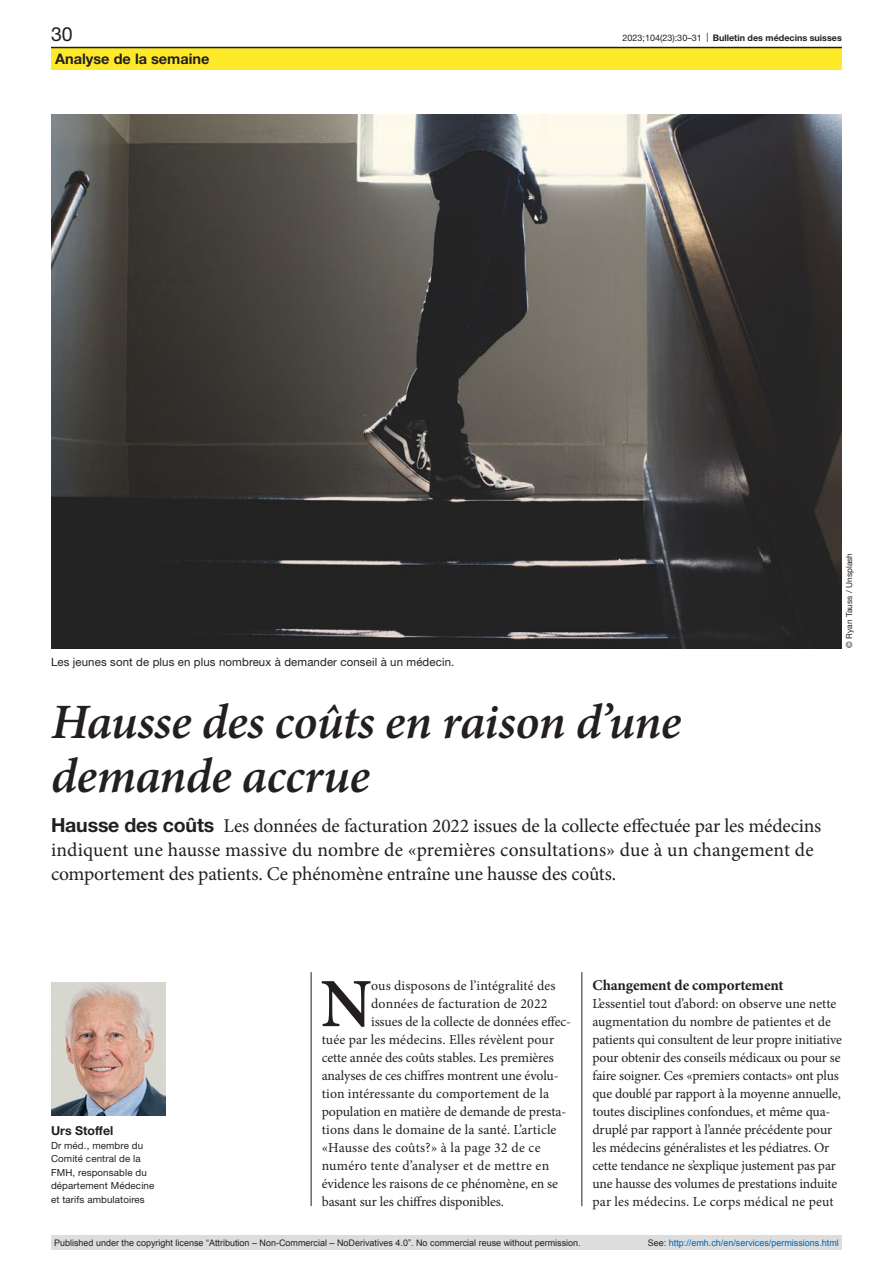
<style>
.page{position:relative;width:893px;height:1263px;background:#fff}
.page>*{position:absolute;margin:0;border:0;box-sizing:border-box;transform-origin:0 0}
.paragraph-left-initi{font:600 69.15px "Minion Pro";color:#231f20}
.article-title-33-ser{font:italic 600 49.5px/54px "Minion Pro";letter-spacing:-.015em;color:#231f20}
.lead{font:19.5px/24px "Minion Pro";letter-spacing:-.01em;color:#231f20}
.t1{font:19.5px "Helvetica Neue LT Pro";color:#231f20}
.head2{font:700 15px "Minion Pro";letter-spacing:-.015em;color:#231f20}
.t2{font:700 14.55px "Helvetica Neue LT Pro";color:#231f20}
.paragraph-left{font:13.8px/18px "Minion Pro";letter-spacing:-.01em;color:#231f20}
.paragraph-left-initi-2{font:13.8px "Minion Pro";color:#231f20}
.paragraph-left-initi-3{font:13.8px "Minion Pro";letter-spacing:.02em;color:#231f20}
.authors{font:700 12.3px "Helvetica Neue LT Pro";color:#231f20}
.figure-caption{font:11.4px "Helvetica Neue LT Pro";letter-spacing:.01em;color:#231f20}
.affiliations{font:9.75px/13.5px "Helvetica Neue LT Pro";letter-spacing:.01em;color:#231f20}
.t3{font:9px "Arial";color:#231f20}
.t4{font:9px "Arial";color:#0066b3}
.t5{font:700 9px "Helvetica Neue LT Pro";color:#231f20}
.credits{font:8.25px "Helvetica Neue LT Pro";letter-spacing:.01em;color:#231f20}
.s1{font-weight:400}
.s2{font-family:"Helvetica Neue LT Pro";font-weight:700}
.s3{color:#231f20}
</style>
<div class="page">
<img style="left:51px;top:115px;width:791px;height:533px">
<hr style="left:311px;top:972px;width:1px;height:234px;background:#231f20">
<hr style="left:582px;top:972px;width:1px;height:234px;background:#231f20">
<img style="left:51px;top:983px;width:114px;height:133px">
<div style="left:51px;top:47px;width:791px;height:23px;background:#ffea2a"></div>
<hr style="left:51px;top:47px;width:791px;height:1px;background:#231f20">
<div style="left:51px;top:1235px;width:791px;height:15px;background:#dcdddf"></div>
<h3 class="t1" style="left:51px;top:22px;width:23px">30</h3>
<p class="t5" style="left:623px;top:32px;width:221px"><span class="s1">2023;104(23):30–31 |</span> Bulletin des médecins suisses</p>
<p class="t2" style="left:55px;top:49px;width:156px">Analyse de la semaine</p>
<p class="figure-caption" style="left:51px;top:655px;width:405px">Les jeunes sont de plus en plus nombreux à demander conseil à un médecin.</p>
<p class="article-title-33-ser" style="left:51px;top:695px;width:632px">Hausse des coûts en raison d’une demande accrue</p>
<p class="lead" style="left:51px;top:814px;width:772px"><span class="s2">Hausse des coûts</span> Les données de facturation 2022 issues de la collecte effectuée par les médecins indiquent une hausse massive du nombre de «premières consultations» due à un changement de comportement des patients. Ce phénomène entraîne une hausse des coûts.</p>
<p class="credits" style="left:844px;top:648px;width:97px;rotate:-90deg">© Ryan Tauss / Unsplash</p>
<p class="authors" style="left:51px;top:1123px;width:64px">Urs Stoffel</p>
<p class="affiliations" style="left:51px;top:1138px;width:105px">Dr méd., membre du<br>Comité central de la<br>FMH, responsable du département Médecine et tarifs ambulatoires</p>
<p class="paragraph-left-initi" style="left:321px;top:956px;width:53px">N</p>
<p class="paragraph-left-initi-2" style="left:371px;top:976px;width:186px">ous disposons de l’intégralité des</p>
<p class="paragraph-left-initi-2" style="left:371px;top:994px;width:178px">données de facturation de 2022</p>
<p class="paragraph-left-initi-2" style="left:371px;top:1012px;width:201px">issues de la collecte de données effec-</p>
<p class="paragraph-left-initi-2" style="left:322px;top:1030px;width:234px">tuée par les médecins. Elles révèlent pour</p>
<p class="paragraph-left-initi-2" style="left:322px;top:1048px;width:234px">cette année des coûts stables. Les premières</p>
<p class="paragraph-left-initi-2" style="left:322px;top:1066px;width:238px">analyses de ces chiffres montrent une évolu-</p>
<p class="paragraph-left-initi-2" style="left:322px;top:1084px;width:229px">tion intéressante du comportement de la</p>
<p class="paragraph-left-initi-2" style="left:322px;top:1102px;width:246px">population en matière de demande de presta-</p>
<p class="paragraph-left-initi-2" style="left:322px;top:1120px;width:236px">tions dans le domaine de la santé. L’article</p>
<p class="paragraph-left-initi-3" style="left:322px;top:1138px;width:220px">«Hausse des coûts?» à la page 32 de ce</p>
<p class="paragraph-left-initi-3" style="left:322px;top:1156px;width:229px">numéro tente d’analyser et de mettre en</p>
<p class="paragraph-left-initi-2" style="left:322px;top:1174px;width:238px">évidence les raisons de ce phénomène, en se</p>
<p class="paragraph-left-initi-2" style="left:322px;top:1192px;width:184px">basant sur les chiffres disponibles.</p>
<p class="head2" style="left:592px;top:975px;width:193px">Changement de comportement</p>
<p class="paragraph-left" style="left:592px;top:995px;width:251px">L’essentiel tout d’abord: on observe une nette augmentation du nombre de patientes et de patients qui consultent de leur propre initiative pour obtenir des conseils médicaux ou pour se faire soigner. Ces «premiers contacts» ont plus que doublé par rapport à la moyenne annuelle, toutes disciplines confondues, et même qua&shy;druplé par rapport à l’année précédente pour les médecins généralistes et les pédiatres. Or cette tendance ne s’explique justement pas par une hausse des volumes de prestations induite par les médecins. Le corps médical ne peut</p>
<p class="t3" style="left:54px;top:1237px;width:528px">Published under the copyright license “Attribution – Non-Commercial – NoDerivatives 4.0”. No commercial reuse without permission.</p>
<p class="t4" style="left:648px;top:1237px;width:193px"><span class="s3">See:</span> http://emh.ch/en/services/permissions.html</p>
</div>
